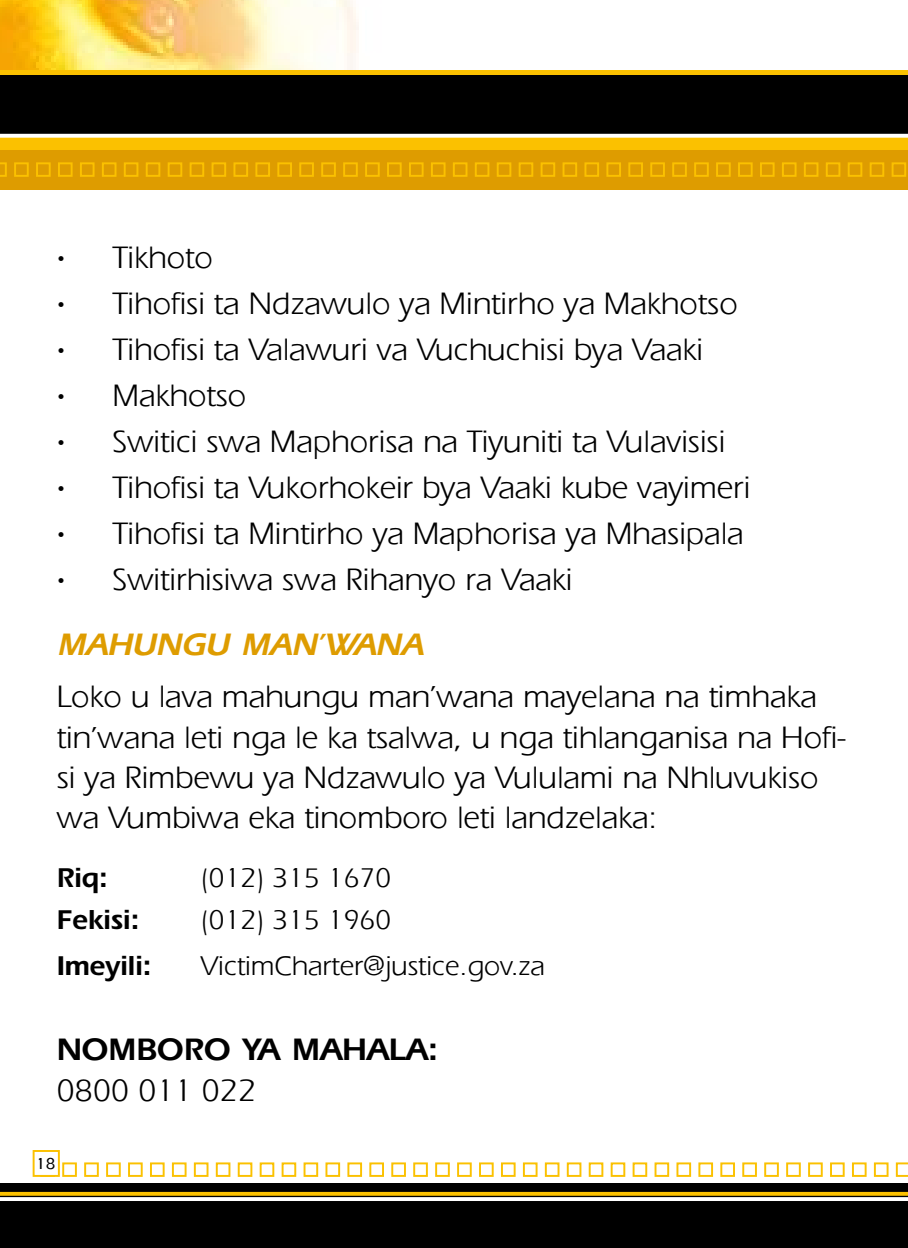
<style>
.page{position:relative;width:908px;height:1248px;background:#fff}
.page>*{position:absolute;margin:0;border:0;box-sizing:border-box;transform-origin:0 0}
.t1{font:32px/40.4px "Ergoe";color:#000}
.t2{font:700 32px "Ergoe";color:#000}
.t3{font:italic 700 32px "Ergoe";color:#de9c00}
.t4{font:28px "Ergoe";color:#000}
.t5{font:700 28px "Ergoe";color:#000}
.t6{font:500 16.4px "Ergoe";color:#000}
</style>
<div class="page">
<img style="left:0;top:0;width:359px;height:70px">
<div style="left:0;top:136px;width:907px;height:54px;background:#de9c00"></div>
<div style="left:0;top:70px;width:907px;height:80px;background:#fbc100"></div>
<div style="left:0;top:75px;width:907px;height:61px;background:#000"></div>
<svg style="left:0;top:162px;width:7px;height:15px"></svg>
<div style="left:14px;top:162px;width:15px;height:15px;border:2px solid #fbc100"></div>
<div style="left:36px;top:162px;width:15px;height:15px;border:2px solid #fbc100"></div>
<div style="left:58px;top:162px;width:15px;height:15px;border:2px solid #fbc100"></div>
<div style="left:80px;top:162px;width:14px;height:15px;border:2px solid #fbc100"></div>
<div style="left:102px;top:162px;width:14px;height:15px;border:2px solid #fbc100"></div>
<div style="left:124px;top:162px;width:14px;height:15px;border:2px solid #fbc100"></div>
<div style="left:146px;top:162px;width:14px;height:15px;border:2px solid #fbc100"></div>
<div style="left:168px;top:162px;width:14px;height:15px;border:2px solid #fbc100"></div>
<div style="left:189px;top:162px;width:15px;height:15px;border:2px solid #fbc100"></div>
<div style="left:211px;top:162px;width:15px;height:15px;border:2px solid #fbc100"></div>
<div style="left:233px;top:162px;width:15px;height:15px;border:2px solid #fbc100"></div>
<div style="left:255px;top:162px;width:15px;height:15px;border:2px solid #fbc100"></div>
<div style="left:277px;top:162px;width:15px;height:15px;border:2px solid #fbc100"></div>
<div style="left:299px;top:162px;width:15px;height:15px;border:2px solid #fbc100"></div>
<div style="left:321px;top:162px;width:15px;height:15px;border:2px solid #fbc100"></div>
<div style="left:343px;top:162px;width:14px;height:15px;border:2px solid #fbc100"></div>
<div style="left:365px;top:162px;width:14px;height:15px;border:2px solid #fbc100"></div>
<div style="left:387px;top:162px;width:14px;height:15px;border:2px solid #fbc100"></div>
<div style="left:409px;top:162px;width:14px;height:15px;border:2px solid #fbc100"></div>
<div style="left:430px;top:162px;width:15px;height:15px;border:2px solid #fbc100"></div>
<div style="left:452px;top:162px;width:15px;height:15px;border:2px solid #fbc100"></div>
<div style="left:474px;top:162px;width:15px;height:15px;border:2px solid #fbc100"></div>
<div style="left:496px;top:162px;width:15px;height:15px;border:2px solid #fbc100"></div>
<div style="left:518px;top:162px;width:15px;height:15px;border:2px solid #fbc100"></div>
<div style="left:540px;top:162px;width:15px;height:15px;border:2px solid #fbc100"></div>
<div style="left:562px;top:162px;width:15px;height:15px;border:2px solid #fbc100"></div>
<div style="left:584px;top:162px;width:15px;height:15px;border:2px solid #fbc100"></div>
<div style="left:606px;top:162px;width:14px;height:15px;border:2px solid #fbc100"></div>
<div style="left:628px;top:162px;width:14px;height:15px;border:2px solid #fbc100"></div>
<div style="left:650px;top:162px;width:14px;height:15px;border:2px solid #fbc100"></div>
<div style="left:672px;top:162px;width:14px;height:15px;border:2px solid #fbc100"></div>
<div style="left:693px;top:162px;width:15px;height:15px;border:2px solid #fbc100"></div>
<div style="left:715px;top:162px;width:15px;height:15px;border:2px solid #fbc100"></div>
<div style="left:737px;top:162px;width:15px;height:15px;border:2px solid #fbc100"></div>
<div style="left:759px;top:162px;width:15px;height:15px;border:2px solid #fbc100"></div>
<div style="left:781px;top:162px;width:15px;height:15px;border:2px solid #fbc100"></div>
<div style="left:803px;top:162px;width:15px;height:15px;border:2px solid #fbc100"></div>
<div style="left:825px;top:162px;width:15px;height:15px;border:2px solid #fbc100"></div>
<div style="left:847px;top:162px;width:14px;height:15px;border:2px solid #fbc100"></div>
<div style="left:869px;top:162px;width:14px;height:15px;border:2px solid #fbc100"></div>
<div style="left:891px;top:162px;width:14px;height:15px;border:2px solid #fbc100"></div>
<svg style="left:0;top:134px;width:907px;height:4px;background:#fefaea"></svg>
<div style="left:0;top:1183px;width:907px;height:64px;background:#000"></div>
<svg style="left:0;top:1191px;width:907px;height:4px;background:#c29500"></svg>
<svg style="left:0;top:1197px;width:907px;height:3px;background:#f4f4f4"></svg>
<div style="left:62px;top:1162px;width:15px;height:14px;border:2px solid #fbc100"></div>
<div style="left:84px;top:1162px;width:15px;height:14px;border:2px solid #fbc100"></div>
<div style="left:106px;top:1162px;width:15px;height:14px;border:2px solid #fbc100"></div>
<div style="left:128px;top:1162px;width:15px;height:14px;border:2px solid #fbc100"></div>
<div style="left:150px;top:1162px;width:14px;height:14px;border:2px solid #fbc100"></div>
<div style="left:172px;top:1162px;width:14px;height:14px;border:2px solid #fbc100"></div>
<div style="left:194px;top:1162px;width:14px;height:14px;border:2px solid #fbc100"></div>
<div style="left:216px;top:1162px;width:14px;height:14px;border:2px solid #fbc100"></div>
<div style="left:238px;top:1162px;width:14px;height:14px;border:2px solid #fbc100"></div>
<div style="left:259px;top:1162px;width:15px;height:14px;border:2px solid #fbc100"></div>
<div style="left:281px;top:1162px;width:15px;height:14px;border:2px solid #fbc100"></div>
<div style="left:303px;top:1162px;width:15px;height:14px;border:2px solid #fbc100"></div>
<div style="left:325px;top:1162px;width:15px;height:14px;border:2px solid #fbc100"></div>
<div style="left:347px;top:1162px;width:15px;height:14px;border:2px solid #fbc100"></div>
<div style="left:369px;top:1162px;width:15px;height:14px;border:2px solid #fbc100"></div>
<div style="left:391px;top:1162px;width:15px;height:14px;border:2px solid #fbc100"></div>
<div style="left:413px;top:1162px;width:14px;height:14px;border:2px solid #fbc100"></div>
<div style="left:435px;top:1162px;width:14px;height:14px;border:2px solid #fbc100"></div>
<div style="left:457px;top:1162px;width:14px;height:14px;border:2px solid #fbc100"></div>
<div style="left:479px;top:1162px;width:14px;height:14px;border:2px solid #fbc100"></div>
<div style="left:500px;top:1162px;width:15px;height:14px;border:2px solid #fbc100"></div>
<div style="left:522px;top:1162px;width:15px;height:14px;border:2px solid #fbc100"></div>
<div style="left:544px;top:1162px;width:15px;height:14px;border:2px solid #fbc100"></div>
<div style="left:566px;top:1162px;width:15px;height:14px;border:2px solid #fbc100"></div>
<div style="left:588px;top:1162px;width:15px;height:14px;border:2px solid #fbc100"></div>
<div style="left:610px;top:1162px;width:15px;height:14px;border:2px solid #fbc100"></div>
<div style="left:632px;top:1162px;width:15px;height:14px;border:2px solid #fbc100"></div>
<div style="left:654px;top:1162px;width:15px;height:14px;border:2px solid #fbc100"></div>
<div style="left:676px;top:1162px;width:14px;height:14px;border:2px solid #fbc100"></div>
<div style="left:698px;top:1162px;width:14px;height:14px;border:2px solid #fbc100"></div>
<div style="left:720px;top:1162px;width:14px;height:14px;border:2px solid #fbc100"></div>
<div style="left:742px;top:1162px;width:14px;height:14px;border:2px solid #fbc100"></div>
<div style="left:763px;top:1162px;width:15px;height:14px;border:2px solid #fbc100"></div>
<div style="left:785px;top:1162px;width:15px;height:14px;border:2px solid #fbc100"></div>
<div style="left:807px;top:1162px;width:15px;height:14px;border:2px solid #fbc100"></div>
<div style="left:829px;top:1162px;width:15px;height:14px;border:2px solid #fbc100"></div>
<div style="left:851px;top:1162px;width:15px;height:14px;border:2px solid #fbc100"></div>
<div style="left:873px;top:1162px;width:15px;height:14px;border:2px solid #fbc100"></div>
<svg style="left:895px;top:1162px;width:12px;height:14px"></svg>
<div style="left:33px;top:1149px;width:27px;height:27px;background:#fff;border:2px solid #fbc100"></div>
<p class="t1" style="left:57px;top:238px;width:158px">• Tikhoto</p>
<p class="t1" style="left:57px;top:284px;width:682px">• Tihofisi ta Ndzawulo ya Mintirho ya Makhotso</p>
<p class="t1" style="left:57px;top:330px;width:647px">• Tihofisi ta Valawuri va Vuchuchisi bya Vaaki</p>
<p class="t1" style="left:57px;top:376px;width:191px">• Makhotso</p>
<p class="t1" style="left:57px;top:422px;width:669px">• Switici swa Maphorisa na Tiyuniti ta Vulavisisi</p>
<p class="t1" style="left:57px;top:468px;width:694px">• Tihofisi ta Vukorhokeir bya Vaaki kube vayimeri</p>
<p class="t1" style="left:57px;top:514px;width:688px">• Tihofisi ta Mintirho ya Maphorisa ya Mhasipala</p>
<p class="t1" style="left:57px;top:560px;width:517px">• Switirhisiwa swa Rihanyo ra Vaaki</p>
<p class="t3" style="left:57px;top:626px;width:367px">MAHUNGU MAN’WANA</p>
<p class="t1" style="left:57px;top:677px;width:789px">Loko u lava mahungu man’wana mayelana na timhaka tin’wana leti nga le ka tsalwa, u nga tihlanganisa na Hofi&shy;si ya Rimbewu ya Ndzawulo ya Vululami na Nhluvukiso wa Vumbiwa eka tinomboro leti landzelaka:</p>
<p class="t5" style="left:57px;top:862px;width:53px">Riq:</p>
<p class="t4" style="left:201px;top:863px;width:192px">(012) 315 1670</p>
<p class="t5" style="left:57px;top:904px;width:84px">Fekisi:</p>
<p class="t4" style="left:201px;top:905px;width:192px">(012) 315 1960</p>
<p class="t5" style="left:57px;top:950px;width:96px">Imeyili:</p>
<p class="t4" style="left:201px;top:951px;width:345px">VictimCharter@justice.gov.za</p>
<p class="t2" style="left:57px;top:1031px;width:383px">NOMBORO YA MAHALA:</p>
<p class="t1" style="left:57px;top:1070px;width:201px">0800 011 022</p>
<p class="t6" style="left:36px;top:1154px;width:21px">18</p>
</div>
